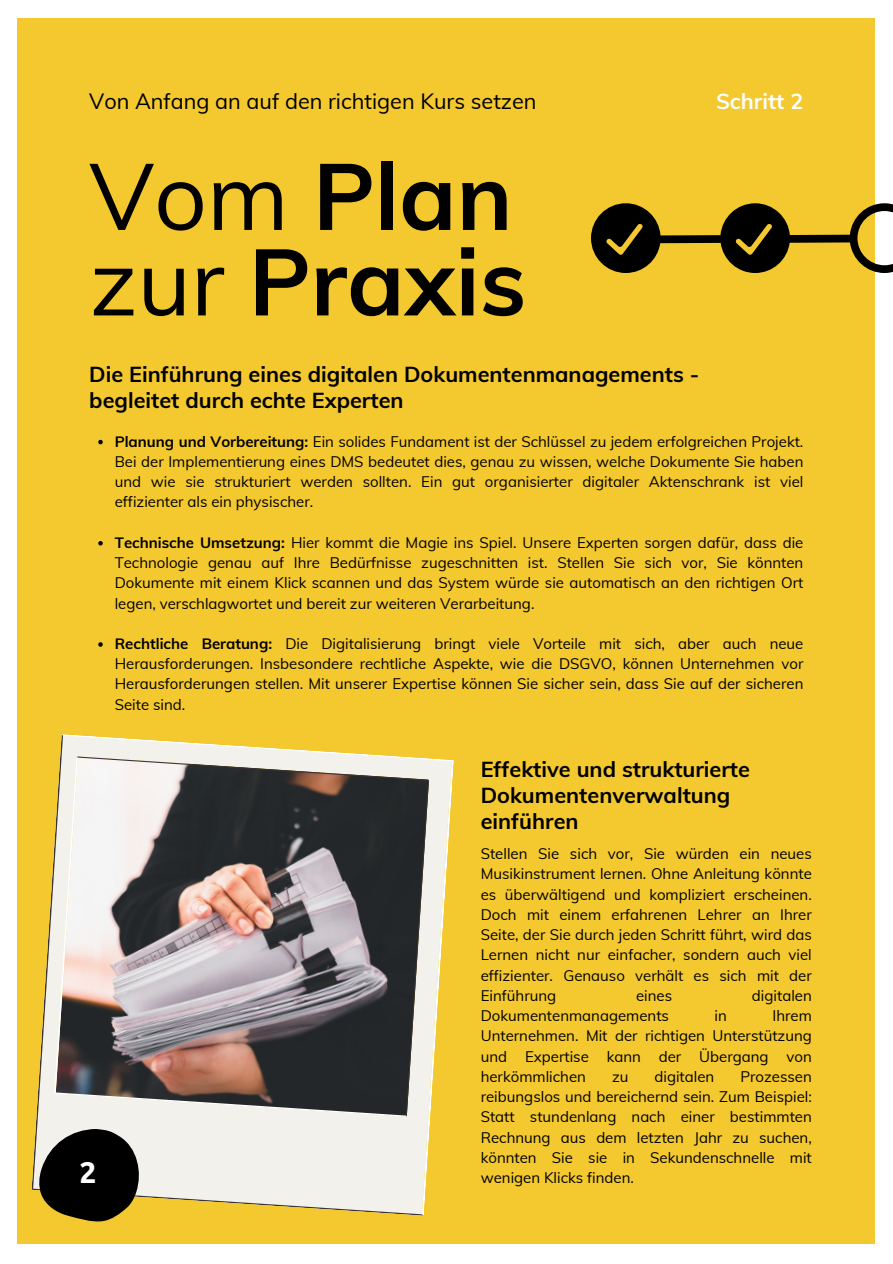
<style>
.page{position:relative;width:893px;height:1264px;background:#fff}
.page>*{position:absolute;margin:0;border:0;box-sizing:border-box;transform-origin:0 0}
.t1{font:700 92.85px/85.5px "Muli";color:#000}
.t2{font:700 30px "Ubuntu";color:#fff}
.t3{font:700 21.6px/25.8px "Muli";color:#000}
.t4{font:21.6px "Muli";color:#000}
.t5{font:700 21.6px "Muli";color:#fff}
.t6{font:15px/20.2px "Muli";color:#000;text-align:justify}
.s1{font-weight:400}
.s2{font-weight:700}
</style>
<div class="page">
<div style="left:18px;top:19px;width:856px;height:1224px;background:#f4c82f"></div>
<svg style="left:32px;top:855px;width:22px;height:335px"></svg>
<svg style="left:54px;top:734px;width:400px;height:481px;background:#a39b8d"></svg>
<svg style="left:38px;top:1128px;width:102px;height:94px;background:#3b3626"></svg>
<svg style="left:591px;top:203px;width:301px;height:70px"></svg>
<svg style="left:98px;top:440px;width:5px;height:4px"></svg>
<svg style="left:98px;top:541px;width:5px;height:4px"></svg>
<svg style="left:98px;top:642px;width:5px;height:4px"></svg>
<p class="t4" style="left:89px;top:87px;width:449px">Von Anfang an auf den richtigen Kurs setzen</p>
<p class="t1" style="left:89px;top:152px;width:438px"><span class="s1">Vom</span> Plan <span class="s1">zur</span> Praxis</p>
<p class="t5" style="left:716px;top:87px;width:89px">Schritt 2</p>
<p class="t3" style="left:89px;top:361px;width:611px">Die Einführung eines digitalen Dokumentenmanagements - begleitet durch echte Experten</p>
<p class="t6" style="left:115px;top:431px;width:690px"><span class="s2">Planung und Vorbereitung:</span> Ein solides Fundament ist der Schlüssel zu jedem erfolgreichen Projekt.<br>Bei der Implementierung eines DMS bedeutet dies, genau zu wissen, welche Dokumente Sie haben und wie sie strukturiert werden sollten. Ein gut organisierter digitaler Aktenschrank ist viel effizienter als ein physischer.</p>
<p class="t6" style="left:115px;top:532px;width:690px"><span class="s2">Technische Umsetzung:</span> Hier kommt die Magie ins Spiel. Unsere Experten sorgen dafür, dass die Technologie genau auf Ihre Bedürfnisse zugeschnitten ist. Stellen Sie sich vor, Sie könnten Dokumente mit einem Klick scannen und das System würde sie automatisch an den richtigen Ort legen, verschlagwortet und bereit zur weiteren Verarbeitung.</p>
<p class="t6" style="left:115px;top:633px;width:690px"><span class="s2">Rechtliche Beratung:</span> Die Digitalisierung bringt viele Vorteile mit sich, aber auch neue Herausforderungen. Insbesondere rechtliche Aspekte, wie die DSGVO, können Unternehmen vor Herausforderungen stellen. Mit unserer Expertise können Sie sicher sein, dass Sie auf der sicheren Seite sind.</p>
<p class="t2" style="left:79px;top:1154px;width:19px">2</p>
<p class="t3" style="left:480px;top:756px;width:271px">Effektive und strukturierte<br>Dokumentenverwaltung einführen</p>
<p class="t6" style="left:480px;top:843px;width:332px">Stellen Sie sich vor, Sie würden ein neues Musikinstrument lernen. Ohne Anleitung könnte es überwältigend und kompliziert erscheinen.<br>Doch mit einem erfahrenen Lehrer an Ihrer Seite, der Sie durch jeden Schritt führt, wird das Lernen nicht nur einfacher, sondern auch viel effizienter. Genauso verhält es sich mit der Einführung</p>
<p class="t6" style="left:636px;top:985px;width:38px">eines</p>
<p class="t6" style="left:751px;top:985px;width:61px">digitalen</p>
<p class="t6" style="left:480px;top:1005px;width:190px">Dokumentenmanagements</p>
<p class="t6" style="left:714px;top:1005px;width:14px">in</p>
<p class="t6" style="left:480px;top:1005px;width:332px;text-indent:292px">Ihrem Unternehmen. Mit der richtigen Unterstützung und Expertise kann der Übergang von herkömmlichen</p>
<p class="t6" style="left:612px;top:1066px;width:18px">zu</p>
<p class="t6" style="left:654px;top:1066px;width:61px">digitalen</p>
<p class="t6" style="left:480px;top:1066px;width:332px;text-indent:260px">Prozessen reibungslos und bereichernd sein. Zum Beispiel:<br>Statt stundenlang nach einer bestimmten Rechnung aus dem letzten Jahr zu suchen, könnten Sie sie in Sekundenschnelle mit wenigen Klicks finden.</p>
</div>
